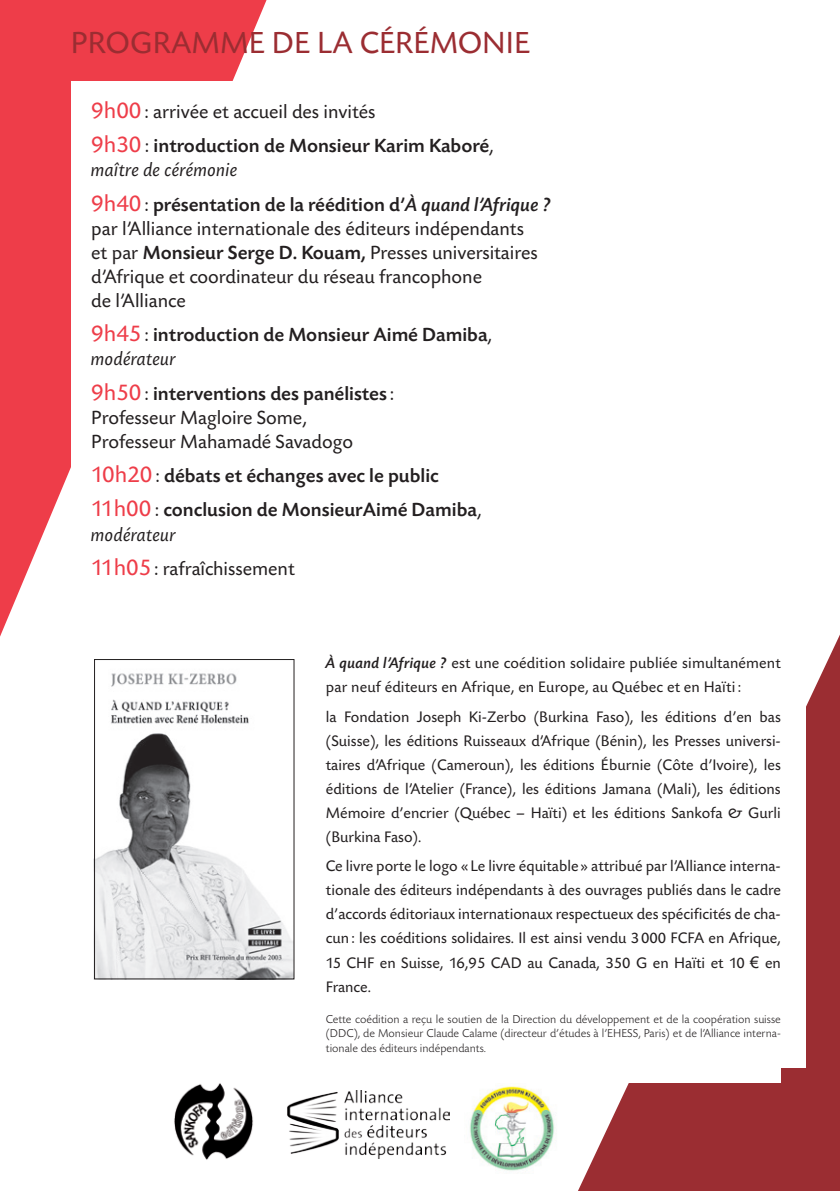
<style>
.page{position:relative;width:840px;height:1191px;background:#fff}
.page>*{position:absolute;margin:0;border:0;box-sizing:border-box;transform-origin:0 0}
.t1{font:32px "Today SB";color:#9b2d32}
.t2{font:20px/24px "Today SB";color:#231f20}
.t3{font:500 20px/24px "Today SB";color:#231f20}
.t4{font:16px/24px "Today SB";color:#231f20;text-align:justify}
.t5{font:300 12px/14.4px "Today SB";color:#231f20;text-align:justify}
.s1{font-size:24px;color:#ee3d49}
.s2{font-weight:400;font-size:24px;color:#ee3d49}
.s3{font-weight:400}
.s4{font-weight:400;font-style:italic}
.s5{font-weight:500}
.s6{font-family:"Today SB Med Ita"}
.s7{font-family:"Arial"}
</style>
<div class="page">
<svg style="left:578px;top:637px;width:261px;height:554px;fill:#9b2d32"></svg>
<div style="left:402px;top:659px;width:404px;height:408px;background:#fff"></div>
<img style="left:96px;top:813px;width:196px;height:164px">
<svg style="left:0;top:0;width:295px;height:813px"></svg>
<div style="left:94px;top:659px;width:200px;height:320px;border:1px solid #231f20"></div>
<img style="left:287px;top:1090px;width:162px;height:68px">
<img style="left:174px;top:1083px;width:79px;height:77px">
<div style="left:71px;top:82px;width:403px;height:434px;background:#fff"></div>
<div style="left:91px;top:100px;width:459px;height:535px;background:#fff"></div>
<div style="left:326px;top:656px;width:454px;height:427px;background:#fff"></div>
<img style="left:470px;top:1086px;width:85px;height:85px">
<p class="t1" style="left:71px;top:25px;width:460px">PROGRAMME DE LA CÉRÉMONIE</p>
<p class="t2" style="left:91px;top:100px;width:285px"><span class="s1">9h00</span>: arrivée et accueil des invités</p>
<p class="t3" style="left:91px;top:134px;width:404px"><span class="s2">9h30</span><span class="s3">:</span> introduction de Monsieur Karim Kaboré<span class="s3">, </span><span class="s4">maître de cérémonie</span></p>
<p class="t2" style="left:91px;top:193px;width:461px"><span class="s1">9h40</span>: <span class="s5">présentation de la réédition d’</span><span class="s6">À quand l’Afrique ? </span>par l’Alliance internationale des éditeurs indépendants<br>et par <span class="s5">Monsieur Serge D. Kouam,</span> Presses universitaires d’Afrique et coordinateur du réseau francophone<br>de l’Alliance</p>
<p class="t3" style="left:91px;top:323px;width:402px"><span class="s2">9h45</span><span class="s3">:</span> introduction de Monsieur Aimé Damiba<span class="s3">, </span><span class="s4">modérateur</span></p>
<p class="t3" style="left:91px;top:382px;width:304px"><span class="s2">9h50</span><span class="s3">:</span> interventions des panélistes<span class="s3">:</span></p>
<p class="t2" style="left:91px;top:406px;width:217px">Professeur Magloire Some,</p>
<p class="t2" style="left:91px;top:430px;width:263px">Professeur Mahamadé Savadogo</p>
<p class="t3" style="left:91px;top:464px;width:349px"><span class="s2">10h20</span><span class="s3">:</span> débats et échanges avec le public</p>
<p class="t3" style="left:91px;top:498px;width:391px"><span class="s2">11h00</span><span class="s3">:</span> conclusion de MonsieurAimé Damiba<span class="s3">, </span><span class="s4">modérateur</span></p>
<p class="t2" style="left:91px;top:557px;width:205px"><span class="s1">11h05</span>: rafraîchissement</p>
<p class="t4" style="left:326px;top:651px;width:456px"><span class="s6">À quand l’Afrique ?</span> est une coédition solidaire publiée simultanément par neuf éditeurs en Afrique, en Europe, au Québec et en Haïti :</p>
<p class="t4" style="left:326px;top:705px;width:456px">la Fondation Joseph Ki-Zerbo (Burkina Faso), les éditions d’en bas (Suisse), les éditions Ruisseaux d’Afrique (Bénin), les Presses universi&shy;taires d’Afrique (Cameroun), les éditions Éburnie (Côte d’Ivoire), les éditions de l’Atelier (France), les éditions Jamana (Mali), les éditions Mémoire d’encrier (Québec – Haïti) et les éditions Sankofa &amp; Gurli (Burkina Faso).</p>
<p class="t4" style="left:326px;top:855px;width:456px">Ce livre porte le logo « Le livre équitable » attribué par l’Alliance interna&shy;tionale des éditeurs indépendants à des ouvrages publiés dans le cadre d’accords éditoriaux internationaux respectueux des spécificités de cha&shy;cun: les coéditions solidaires. Il est ainsi vendu 3000 FCFA en Afrique, 15 CHF en Suisse, 16,95 CAD au Canada, 350 G en Haïti et 10 <span class="s7">€</span> en France.</p>
<p class="t5" style="left:326px;top:1012px;width:456px">Cette coédition a reçu le soutien de la Direction du développement et de la coopération suisse (DDC), de Monsieur Claude Calame (directeur d’études à l’EHESS, Paris) et de l’Alliance interna&shy;tionale des éditeurs indépendants.</p>
</div>
